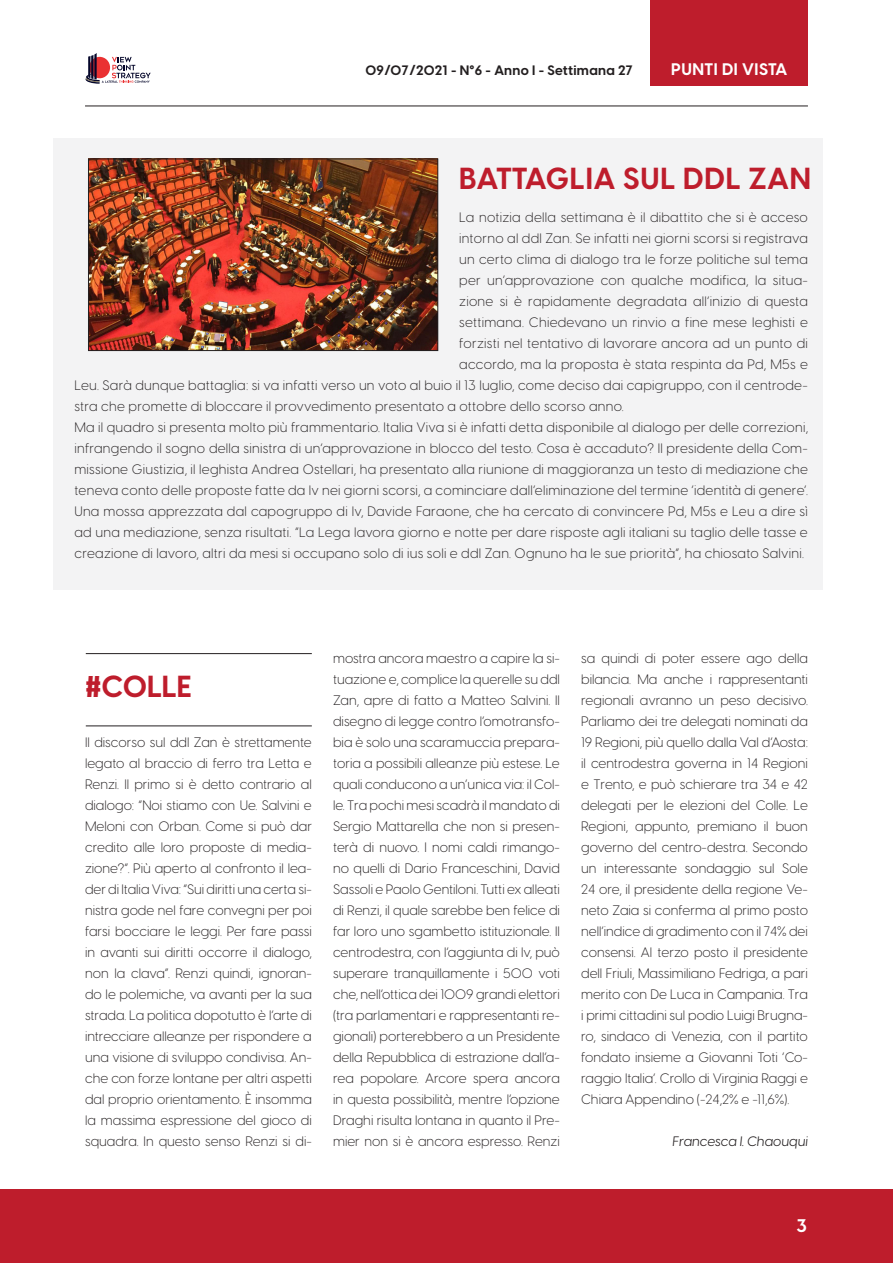
<style>
.page{position:relative;width:893px;height:1263px;background:#fff}
.page>*{position:absolute;margin:0;border:0;box-sizing:border-box;transform-origin:0 0}
.titolo{font:700 30px "Visby CF";letter-spacing:.02em;color:#be1d2c}
.t1{font:700 18px "Visby CF";color:#fff}
.t2{font:700 16.5px "Visby CF";letter-spacing:.03em;color:#fff}
.testo{font:300 13.5px/21px "Visby CF";letter-spacing:.02em;color:#231f20;text-align:justify}
.t3{font:700 13.5px "Visby CF";letter-spacing:.02em;color:#231f20}
.testo-2{font:italic 13.5px "Visby CF";color:#231f20}
</style>
<div class="page">
<div style="left:0;top:1189px;width:893px;height:74px;background:#be1d2c"></div>
<svg style="left:86px;top:53px;width:65px;height:31px"></svg>
<hr style="left:85px;top:106px;width:723px;height:1px;background:#231f20">
<div style="left:651px;top:0;width:157px;height:85px;background:#be1d2c"></div>
<div style="left:53px;top:138px;width:770px;height:451px;background:#f3f3f4"></div>
<img style="left:90px;top:161px;width:346px;height:188px">
<div style="left:88px;top:159px;width:350px;height:192px;border:1px solid #231f20"></div>
<hr style="left:86px;top:653px;width:226px;height:1px;background:#231f20">
<hr style="left:86px;top:726px;width:226px;height:1px;background:#231f20">
<p class="t3" style="left:365px;top:62px;width:269px">09/07/2021 - N°6 - Anno I - Settimana 27</p>
<p class="t2" style="left:671px;top:58px;width:118px">PUNTI DI VISTA</p>
<p class="titolo" style="left:459px;top:159px;width:353px">BATTAGLIA SUL DDL ZAN</p>
<p class="testo" style="left:459px;top:207px;width:350px">La notizia della settimana è il dibattito che si è acceso</p>
<p class="testo" style="left:459px;top:228px;width:350px">intorno al ddl Zan. Se infatti nei giorni scorsi si registrava</p>
<p class="testo" style="left:459px;top:249px;width:350px">un certo clima di dialogo tra le forze politiche sul tema</p>
<p class="testo" style="left:459px;top:270px;width:350px">per un’approvazione con qualche modifica, la situa-</p>
<p class="testo" style="left:459px;top:291px;width:350px">zione si è rapidamente degradata all’inizio di questa</p>
<p class="testo" style="left:459px;top:312px;width:350px">settimana. Chiedevano un rinvio a fine mese leghisti e</p>
<p class="testo" style="left:459px;top:333px;width:350px">forzisti nel tentativo di lavorare ancora ad un punto di</p>
<p class="testo" style="left:459px;top:354px;width:350px">accordo, ma la proposta è stata respinta da Pd, M5s e</p>
<p class="testo" style="left:74px;top:375px;width:735px">Leu. Sarà dunque battaglia: si va infatti verso un voto al buio il 13 luglio, come deciso dai capigruppo, con il centrode-</p>
<p class="testo" style="left:74px;top:396px;width:551px">stra che promette di bloccare il provvedimento presentato a ottobre dello scorso anno.</p>
<p class="testo" style="left:74px;top:417px;width:735px">Ma il quadro si presenta molto più frammentario. Italia Viva si è infatti detta disponibile al dialogo per delle correzioni, infrangendo il sogno della sinistra di un’approvazione in blocco del testo. Cosa è accaduto? Il presidente della Com&shy;missione Giustizia, il leghista Andrea Ostellari, ha presentato alla riunione di maggioranza un testo di mediazione che teneva conto delle proposte fatte da Iv nei giorni scorsi, a cominciare dall’eliminazione del termine ‘identità di genere’.<br>Una mossa apprezzata dal capogruppo di Iv, Davide Faraone, che ha cercato di convincere Pd, M5s e Leu a dire sì ad una mediazione, senza risultati. “La Lega lavora giorno e notte per dare risposte agli italiani su taglio delle tasse e creazione di lavoro, altri da mesi si occupano solo di ius soli e ddl Zan. Ognuno ha le sue priorità”, ha chiosato Salvini.</p>
<p class="titolo" style="left:85px;top:667px;width:108px">#COLLE</p>
<p class="testo" style="left:85px;top:732px;width:229px">Il discorso sul ddl Zan è strettamente legato al braccio di ferro tra Letta e Renzi. Il primo si è detto contrario al dialogo: “Noi stiamo con Ue. Salvini e Meloni con Orban. Come si può dar credito alle loro proposte di media&shy;zione?“. Più aperto al confronto il lea&shy;der di Italia Viva: “Sui diritti una certa si&shy;nistra gode nel fare convegni per poi farsi bocciare le leggi. Per fare passi in avanti sui diritti occorre il dialogo, non la clava”. Renzi quindi, ignoran&shy;do le polemiche, va avanti per la sua strada. La politica dopotutto è l’arte di intrecciare alleanze per rispondere a una visione di sviluppo condivisa. An&shy;che con forze lontane per altri aspetti dal proprio orientamento. È insomma la massima espressione del gioco di squadra. In questo senso Renzi si di-</p>
<p class="testo" style="left:333px;top:648px;width:228px">mostra ancora maestro a capire la si&shy;tuazione e, complice la querelle su ddl Zan, apre di fatto a Matteo Salvini. Il disegno di legge contro l’omotransfo&shy;bia è solo una scaramuccia prepara&shy;toria a possibili alleanze più estese. Le quali conducono a un’unica via: il Col&shy;le. Tra pochi mesi scadrà il mandato di Sergio Mattarella che non si presen&shy;terà di nuovo. I nomi caldi rimango&shy;no quelli di Dario Franceschini, David Sassoli e Paolo Gentiloni. Tutti ex alleati di Renzi, il quale sarebbe ben felice di far loro uno sgambetto istituzionale. Il centrodestra, con l’aggiunta di Iv, può superare tranquillamente i 500 voti che, nell’ottica dei 1009 grandi elettori (tra parlamentari e rappresentanti re&shy;gionali) porterebbero a un Presidente della Repubblica di estrazione dall’a&shy;rea popolare. Arcore spera ancora in questa possibilità, mentre l’opzione Draghi risulta lontana in quanto il Pre&shy;mier non si è ancora espresso. Renzi</p>
<p class="testo" style="left:581px;top:648px;width:228px">sa quindi di poter essere ago della bilancia. Ma anche i rappresentanti regionali avranno un peso decisivo.<br>Parliamo dei tre delegati nominati da 19 Regioni, più quello dalla Val d’Aosta: il centrodestra governa in 14 Regioni e Trento, e può schierare tra 34 e 42 delegati per le elezioni del Colle. Le Regioni, appunto, premiano il buon governo del centro-destra. Secondo un interessante sondaggio sul Sole 24 ore, il presidente della regione Ve&shy;neto Zaia si conferma al primo posto nell’indice di gradimento con il 74% dei consensi. Al terzo posto il presidente dell Friuli, Massimiliano Fedriga, a pari merito con De Luca in Campania. Tra i primi cittadini sul podio Luigi Brugna&shy;ro, sindaco di Venezia, con il partito fondato insieme a Giovanni Toti ‘Co&shy;raggio Italia’. Crollo di Virginia Raggi e Chiara Appendino (-24,2% e -11,6%).</p>
<p class="testo-2" style="left:672px;top:1133px;width:137px">Francesca I. Chaouqui</p>
<h2 class="t1" style="left:796px;top:1214px;width:12px">3</h2>
</div>
